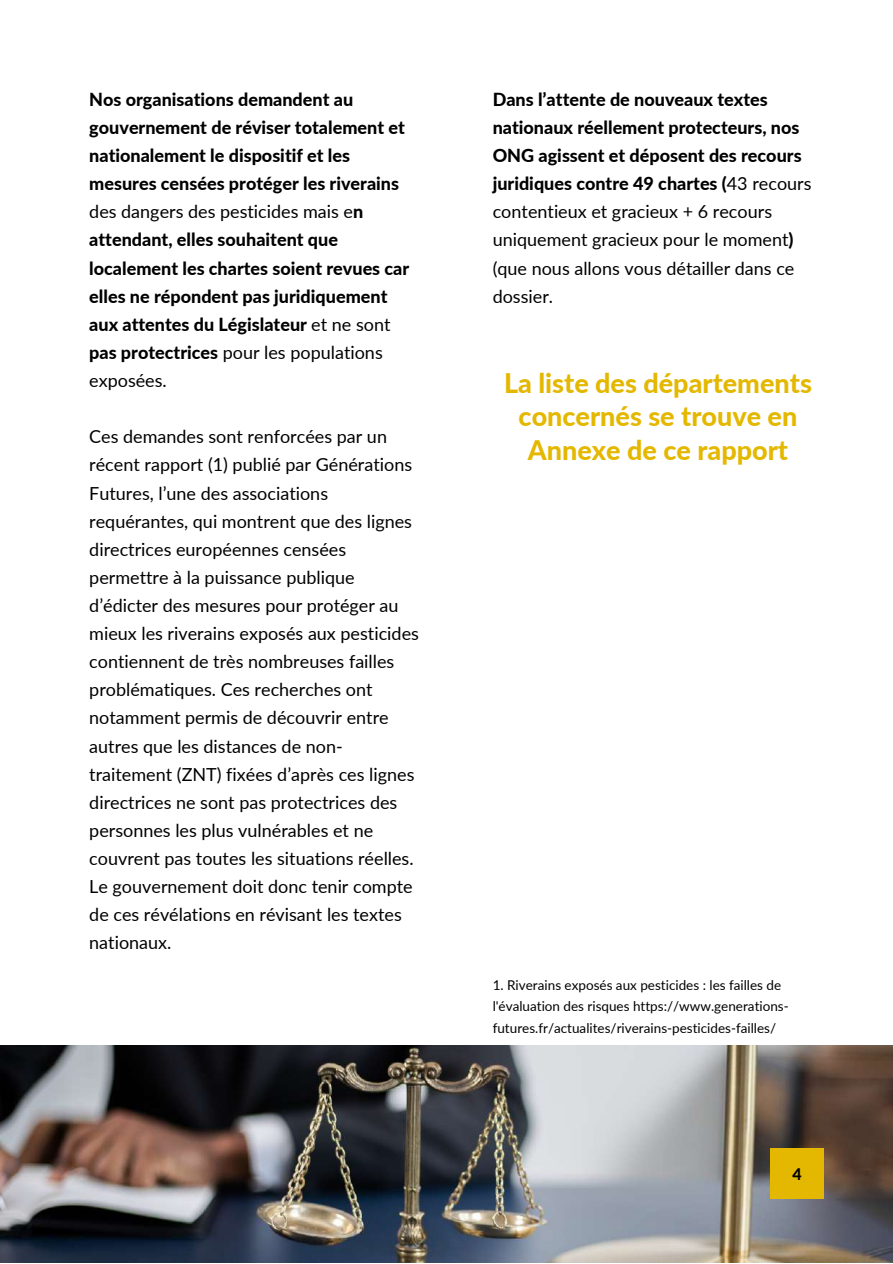
<style>
.page{position:relative;width:893px;height:1264px;background:#fff}
.page>*{position:absolute;margin:0;border:0;box-sizing:border-box;transform-origin:0 0}
.t1{font:800 27px/33.8px "Lato";color:#e4b800;text-align:center}
.t2{font:18px/28px "Lato";color:#000}
.t3{font:800 18px/28px "Lato";color:#000}
.t4{font:800 15.9px "Lato";color:#000}
.t5{font:13.5px/21.3px "Lato";color:#000}
.s1{font-weight:400}
</style>
<div class="page">
<img style="left:0;top:1045px;width:892px;height:217px">
<div style="left:770px;top:1147px;width:53px;height:51px;background:#e4b800"></div>
<p class="t3" style="left:89px;top:85px;width:321px">Nos organisations demandent au gouvernement de réviser totalement et nationalement le dispositif et les mesures censées protéger les riverains <span class="s1">des dangers des pesticides mais e</span>n attendant, elles souhaitent que localement les chartes soient revues car elles ne répondent pas juridiquement aux attentes du Législateur <span class="s1">et ne sont </span>pas protectrices <span class="s1">pour les populations exposées.</span></p>
<p class="t2" style="left:89px;top:422px;width:331px">Ces demandes sont renforcées par un récent rapport (1) publié par Générations Futures, l’une des associations requérantes, qui montrent que des lignes directrices européennes censées permettre à la puissance publique d’édicter des mesures pour protéger au mieux les riverains exposés aux pesticides contiennent de très nombreuses failles problématiques. Ces recherches ont notamment permis de découvrir entre autres que les distances de non&shy;traitement (ZNT) fixées d’après ces lignes directrices ne sont pas protectrices des personnes les plus vulnérables et ne couvrent pas toutes les situations réelles.<br>Le gouvernement doit donc tenir compte de ces révélations en révisant les textes nationaux.</p>
<p class="t3" style="left:492px;top:85px;width:320px">Dans l’attente de nouveaux textes nationaux réellement protecteurs, nos ONG agissent et déposent des recours juridiques contre 49 chartes (<span class="s1">43 recours contentieux et gracieux + 6 recours uniquement gracieux pour le moment</span>) <span class="s1">(que nous allons vous détailler dans ce dossier.</span></p>
<h1 class="t1" style="left:504px;top:365px;width:309px">La liste des départements concernés se trouve en<br>Annexe de ce rapport</h1>
<p class="t5" style="left:492px;top:973px;width:297px">1. Riverains exposés aux pesticides : les failles de l'évaluation des risques https://www.generations&shy;futures.fr/actualites/riverains-pesticides-failles/</p>
<p class="t4" style="left:792px;top:1163px;width:11px">4</p>
</div>
